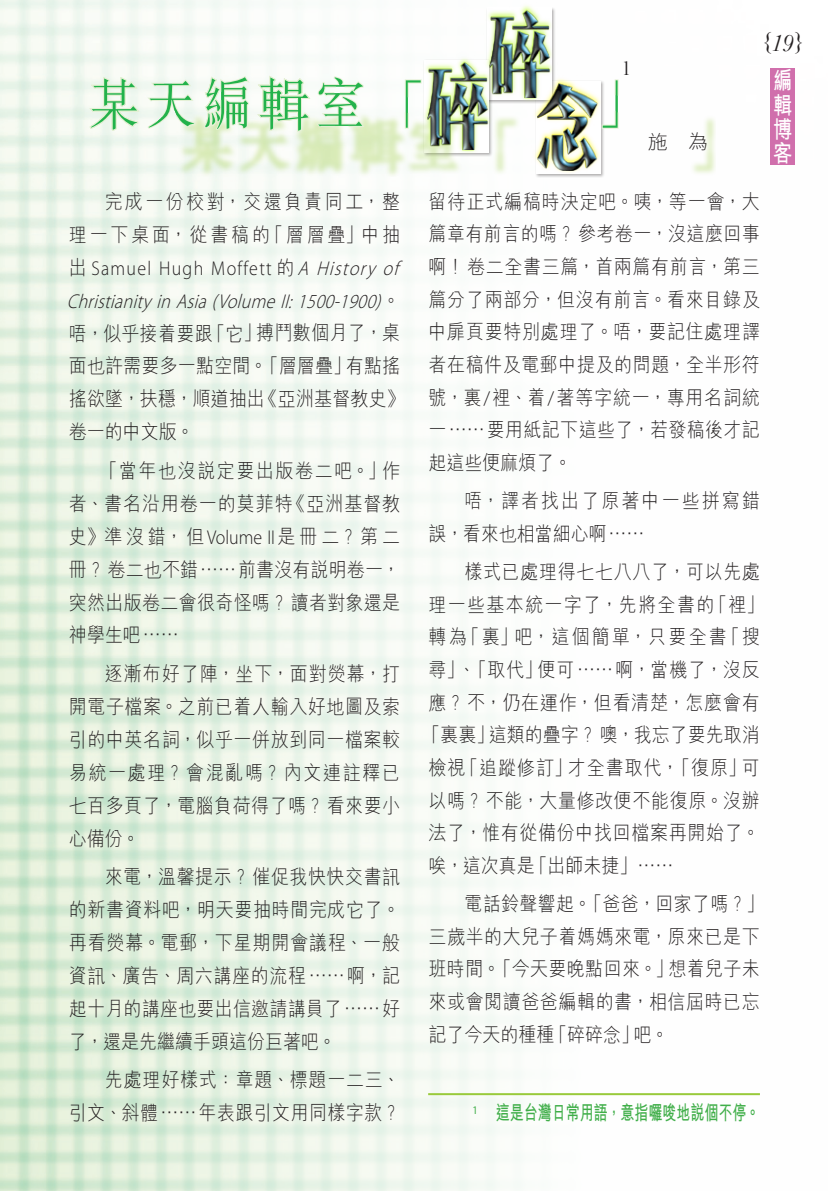
<style>
.page{position:relative;width:828px;height:1191px;background:#fff}
.page>*{position:absolute;margin:0;border:0;box-sizing:border-box;transform-origin:0 0}
._2012_眉題{font:700 24px/24px "M Hei HK";color:#fff;text-align:justify;scale:.8 1}
._2012_number{font:italic 24px "Baskerville";color:#231f20}
.t1{font:21px "Baskerville";color:#231f20}
._2012_newsletter_tex{font:300 20px/33px "M Hei HK";letter-spacing:.03em;color:#231f20;text-align:justify;scale:.9 1}
._2012_newsletter_tex-2{font:300 20px "M Hei HK";color:#231f20;scale:.9 1}
._2012_newsletter_tex-3{font:300 20px/32.6px "M Hei HK";letter-spacing:.115em;color:#231f20;scale:.9 1}
.t2{font:700 20px "M Hei HK";color:#40ae49;scale:.7 1}
._2012_newsletter_tex-4{font:300 20px "M Hei HK";letter-spacing:.055em;color:#231f20;scale:.9 1}
._2012_newsletter_tex-5{font:300 20px "M Hei HK";letter-spacing:.075em;color:#231f20;scale:.9 1}
._2012_newsletter_tex-6{font:300 20px "M Hei HK";letter-spacing:.12em;color:#231f20;scale:.9 1}
._2012_name_sung{font:300 20px "M Hei HK";color:#231f20}
.s1{font-family:"Myriad Pro"}
.s2{font-family:"Myriad Pro";font-style:italic}
</style>
<div class="page">
<div style="left:175px;top:110px;width:540px;height:67px;background:#99ca3b;opacity:.35"></div>
<hr style="left:428px;top:1093px;width:332px;height:2px;background:#99ca3b">
<img style="left:486px;top:4px;width:69px;height:5px">
<img style="left:531px;top:171px;width:73px;height:3px">
<div style="left:770px;top:68px;width:25px;height:96px;background:#d06fac"></div>
<img style="left:404px;top:9px;width:215px;height:162px">
<svg style="left:87px;top:74px;width:279px;height:57px"></svg>
<p class="_2012_newsletter_tex" style="left:67px;top:184px;width:377px;text-align:left;text-indent:38px">完成一份校對，交還負責同工，整理一下桌面，從書稿的「層層疊」中抽出 <span class="s1">Samuel Hugh Moffett</span> 的<span class="s2">A History of<br>ChristianityinAsia(VolumeII:1500-1900)</span>。唔，似乎接着要跟「它」搏鬥數個月了，桌面也許需要多一點空間。「層層疊」有點搖搖欲墜，扶穩，順道抽出《亞洲基督教史》卷一的中文版。</p>
<p class="_2012_newsletter_tex" style="left:69px;top:453px;width:370px;text-indent:31px">「當年也沒說定要出版卷二吧。」作者、書名沿用卷一的莫菲特《亞洲基督教史》準沒錯，但<span class="s1">Volume II</span>是冊二？第二冊？卷二也不錯……前書沒有說明卷一，突然出版卷二會很奇怪嗎？讀者對象還是神學生吧……</p>
<p class="_2012_newsletter_tex" style="left:69px;top:656px;width:370px;text-indent:36px">逐漸布好了陣，坐下，面對熒幕，打開電子檔案。之前已着人輸入好地圖及索引的中英名詞，似乎一併放到同一檔案較易統一處理？會混亂嗎？內文連註釋已七百多頁了，電腦負荷得了嗎？看來要小心備份。</p>
<p class="_2012_newsletter_tex" style="left:69px;top:859px;width:370px;text-indent:36px">來電，溫馨提示？催促我快快交書訊的新書資料吧，明天要抽時間完成它了。再看熒幕。電郵，下星期開會議程、一般資訊、廣告、周六講座的流程……啊，記起十月的講座也要出信邀請講員了……好了，還是先繼續手頭這份巨著吧。</p>
<p class="_2012_newsletter_tex" style="left:69px;top:1062px;width:370px;text-align:right">先處理好樣式：章題、標題一二三、<br>引文、斜體……年表跟引文用同樣字款？</p>
<p class="t1" style="left:621px;top:56px;width:12px">1</p>
<p class="_2012_name_sung" style="left:648px;top:127px;width:61px">施 為</p>
<p class="_2012_number" style="left:761px;top:28px;width:44px">{19}</p>
<p class="_2012_眉題" style="left:773px;top:67px;width:24px">編輯博客</p>
<p class="_2012_newsletter_tex" style="left:428px;top:184px;width:370px">留待正式編稿時決定吧。咦，等一會，大篇章有前言的嗎？參考卷一，沒這麼回事啊！卷二全書三篇，首兩篇有前言，第三篇分了兩部分，但沒有前言。看來目錄及中扉頁要特別處理了。唔，要記住處理譯者在稿件及電郵中提及的問題，全半形符號，裏<span class="s1">/</span>裡、着<span class="s1">/</span>著等字統一，專用名詞統一……要用紙記下這些了，若發稿後才記起這些便麻煩了。</p>
<p class="_2012_newsletter_tex-3" style="left:428px;top:484px;width:370px;text-indent:36px">唔，譯者找出了原著中一些拼寫錯誤，看來也相當細心啊……</p>
<p class="_2012_newsletter_tex" style="left:464px;top:554px;width:330px">樣式已處理得七七八八了，可以先處</p>
<p class="_2012_newsletter_tex-5" style="left:428px;top:590px;width:375px">理一些基本統一字了，先將全書的「裡」</p>
<p class="_2012_newsletter_tex-6" style="left:428px;top:623px;width:370px">轉為「裏」吧，這個簡單，只要全書「搜</p>
<p class="_2012_newsletter_tex" style="left:428px;top:652px;width:370px">尋」、「取代」便可……啊，當機了，沒反</p>
<p class="_2012_newsletter_tex" style="left:428px;top:685px;width:370px">應？不，仍在運作，但看清楚，怎麼會有</p>
<p class="_2012_newsletter_tex-2" style="left:422px;top:721px;width:377px">「裏裏」這類的疊字？噢，我忘了要先取消</p>
<p class="_2012_newsletter_tex-4" style="left:428px;top:753px;width:370px">檢視「追蹤修訂」才全書取代，「復原」可</p>
<p class="_2012_newsletter_tex" style="left:428px;top:783px;width:370px">以嗎？不能，大量修改便不能復原。沒辦</p>
<p class="_2012_newsletter_tex" style="left:428px;top:815px;width:369px">法了，惟有從備份中找回檔案再開始了。</p>
<p class="_2012_newsletter_tex-2" style="left:428px;top:851px;width:273px">唉，這次真是「出師未捷」……</p>
<p class="_2012_newsletter_tex" style="left:428px;top:886px;width:375px;text-align:left;text-indent:36px">電話鈴聲響起。「爸爸，回家了嗎？」三歲半的大兒子着媽媽來電，原來已是下班時間。「今天要晚點回來。」想着兒子未來或會閱讀爸爸編輯的書，相信屆時已忘記了今天的種種「碎碎念」吧。</p>
<p class="t2" style="left:472px;top:1098px;width:412px"><sup>1</sup> 這是台灣日常用語，意指囉唆地說個不停。</p>
</div>
